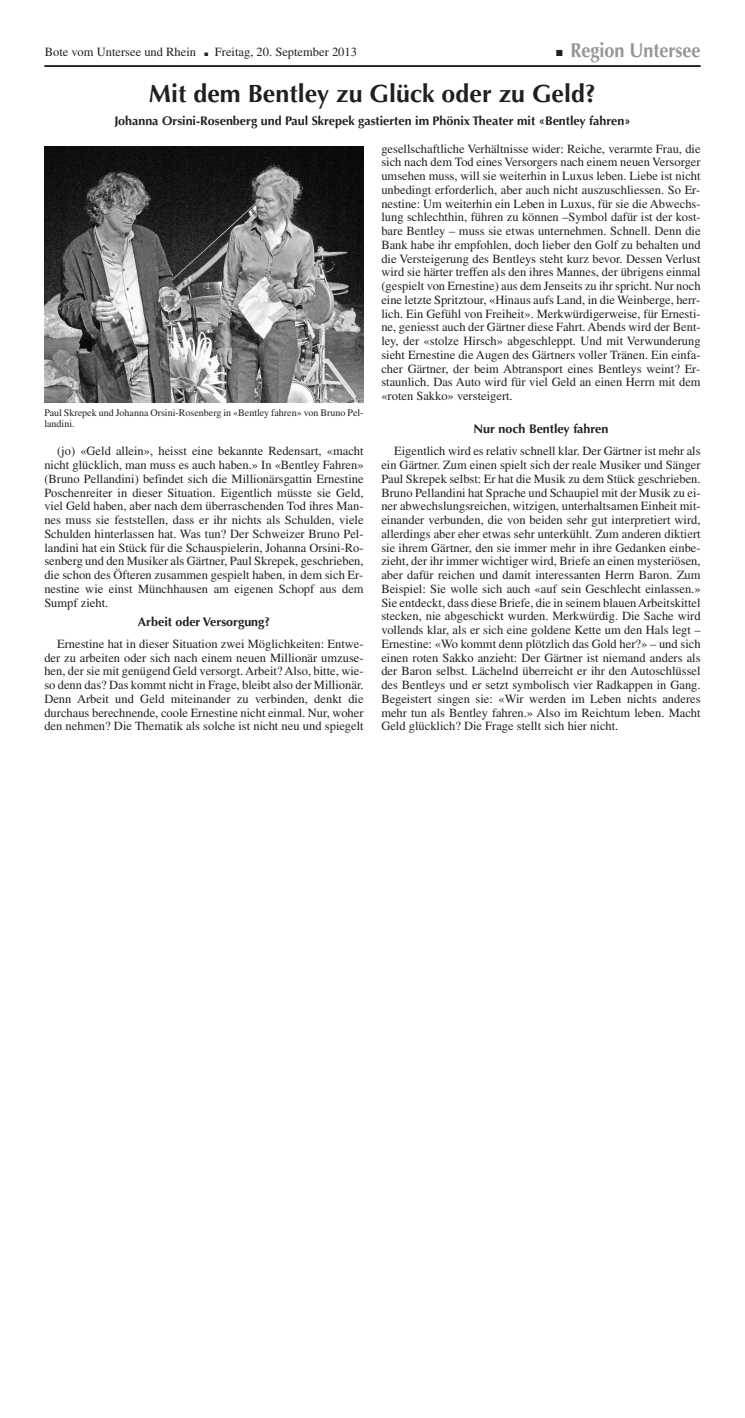
<style>
.page{position:relative;width:745px;height:1418px;background:#fff}
.page>*{position:absolute;margin:0;border:0;box-sizing:border-box;transform-origin:0 0}
.t1{font:700 25px "Optima LT Std";color:#231f20}
.t2{font:700 20px "Optima LT Std";color:#939598;scale:.9 1}
.t3{font:12.5px/13.8px "Times LT Std";color:#231f20;text-align:justify}
.t4{font:700 12.5px "Optima LT Std";color:#231f20}
.t5{font:10px/11.2px "Times LT Std";color:#231f20}
.s1{color:#231f20}
</style>
<div class="page">
<hr style="left:44px;top:65px;width:656px;height:2px;background:#231f20">
<img style="left:44px;top:147px;width:319px;height:256px">
<p class="t3" style="left:45px;top:47px;width:153px">Bote vom Untersee und Rhein</p>
<p class="t3" style="left:204px;top:47px;width:154px">■ Freitag, 20. September 2013</p>
<h2 class="t2" style="left:556px;top:42px;width:162px"><span class="s1">■</span> Region Untersee</h2>
<h1 class="t1" style="left:149px;top:83px;width:448px">Mit dem Bentley zu Glück oder zu Geld?</h1>
<p class="t4" style="left:114px;top:116px;width:517px">Johanna Orsini-Rosenberg und Paul Skrepek gastierten im Phönix Theater mit «Bentley fahren»</p>
<p class="t5" style="left:44px;top:408px;width:320px">Paul Skrepek und Johanna Orsini-Rosenberg in «Bentley fahren» von Bruno Pel&shy;landini.</p>
<p class="t3" style="left:44px;top:445px;width:320px;text-indent:13px">(jo) «Geld allein», heisst eine bekannte Redensart, «macht nicht glücklich, man muss es auch haben.» In «Bentley Fahren» (Bruno Pellandini) befindet sich die Millionärsgattin Ernestine Poschenreiter in dieser Situation. Eigentlich müsste sie Geld, viel Geld haben, aber nach dem überraschenden Tod ihres Man&shy;nes muss sie feststellen, dass er ihr nichts als Schulden, viele Schulden hinterlassen hat. Was tun? Der Schweizer Bruno Pel&shy;landini hat ein Stück für die Schauspielerin, Johanna Orsini-Ro&shy;senberg und den Musiker als Gärtner, Paul Skrepek, geschrieben, die schon des Öfteren zusammen gespielt haben, in dem sich Er&shy;nestine wie einst Münchhausen am eigenen Schopf aus dem Sumpf zieht.</p>
<p class="t4" style="left:138px;top:616px;width:133px">Arbeit oder Versorgung?</p>
<p class="t3" style="left:44px;top:638px;width:320px;text-indent:13px">Ernestine hat in dieser Situation zwei Möglichkeiten: Entwe&shy;der zu arbeiten oder sich nach einem neuen Millionär umzuse&shy;hen, der sie mit genügend Geld versorgt.Arbeit?Also, bitte, wie&shy;so denn das? Das kommt nicht in Frage, bleibt also der Millionär.<br>Denn Arbeit und Geld miteinander zu verbinden, denkt die durchaus berechnende, coole Ernestine nicht einmal. Nur, woher den nehmen? Die Thematik als solche ist nicht neu und spiegelt</p>
<p class="t3" style="left:381px;top:143px;width:320px">gesellschaftliche Verhältnisse wider: Reiche, verarmte Frau, die sich nach dem Tod eines Versorgers nach einem neuen Versorger umsehen muss, will sie weiterhin in Luxus leben. Liebe ist nicht unbedingt erforderlich, aber auch nicht auszuschliessen. So Er&shy;nestine: Um weiterhin ein Leben in Luxus, für sie die Abwechs&shy;lung schlechthin, führen zu können –Symbol dafür ist der kost&shy;bare Bentley – muss sie etwas unternehmen. Schnell. Denn die Bank habe ihr empfohlen, doch lieber den Golf zu behalten und die Versteigerung des Bentleys steht kurz bevor. Dessen Verlust wird sie härter treffen als den ihres Mannes, der übrigens einmal (gespielt von Ernestine) aus dem Jenseits zu ihr spricht. Nur noch eine letzte Spritztour, «Hinaus aufs Land, in die Weinberge, herr&shy;lich. Ein Gefühl von Freiheit». Merkwürdigerweise, für Ernesti&shy;ne, geniesst auch der Gärtner diese Fahrt. Abends wird der Bent&shy;ley, der «stolze Hirsch» abgeschleppt. Und mit Verwunderung sieht Ernestine die Augen des Gärtners voller Tränen. Ein einfa&shy;cher Gärtner, der beim Abtransport eines Bentleys weint? Er&shy;staunlich. Das Auto wird für viel Geld an einen Herrn mit dem «roten Sakko» versteigert.</p>
<p class="t4" style="left:473px;top:424px;width:136px">Nur noch Bentley fahren</p>
<p class="t3" style="left:381px;top:445px;width:320px;text-indent:13px">Eigentlich wird es relativ schnell klar. Der Gärtner ist mehr als ein Gärtner. Zum einen spielt sich der reale Musiker und Sänger Paul Skrepek selbst: Er hat die Musik zu dem Stück geschrieben.<br>Bruno Pellandini hat Sprache und Schaupiel mit der Musik zu ei&shy;ner abwechslungsreichen, witzigen, unterhaltsamen Einheit mit&shy;einander verbunden, die von beiden sehr gut interpretiert wird, allerdings aber eher etwas sehr unterkühlt. Zum anderen diktiert sie ihrem Gärtner, den sie immer mehr in ihre Gedanken einbe&shy;zieht, der ihr immer wichtiger wird, Briefe an einen mysteriösen, aber dafür reichen und damit interessanten Herrn Baron. Zum Beispiel: Sie wolle sich auch «auf sein Geschlecht einlassen.» Sie entdeckt, dass diese Briefe, die in seinem blauenArbeitskittel stecken, nie abgeschickt wurden. Merkwürdig. Die Sache wird vollends klar, als er sich eine goldene Kette um den Hals legt – Ernestine: «Wo kommt denn plötzlich das Gold her?» – und sich einen roten Sakko anzieht: Der Gärtner ist niemand anders als der Baron selbst. Lächelnd überreicht er ihr den Autoschlüssel des Bentleys und er setzt symbolisch vier Radkappen in Gang.<br>Begeistert singen sie: «Wir werden im Leben nichts anderes mehr tun als Bentley fahren.» Also im Reichtum leben. Macht Geld glücklich? Die Frage stellt sich hier nicht.</p>
</div>
